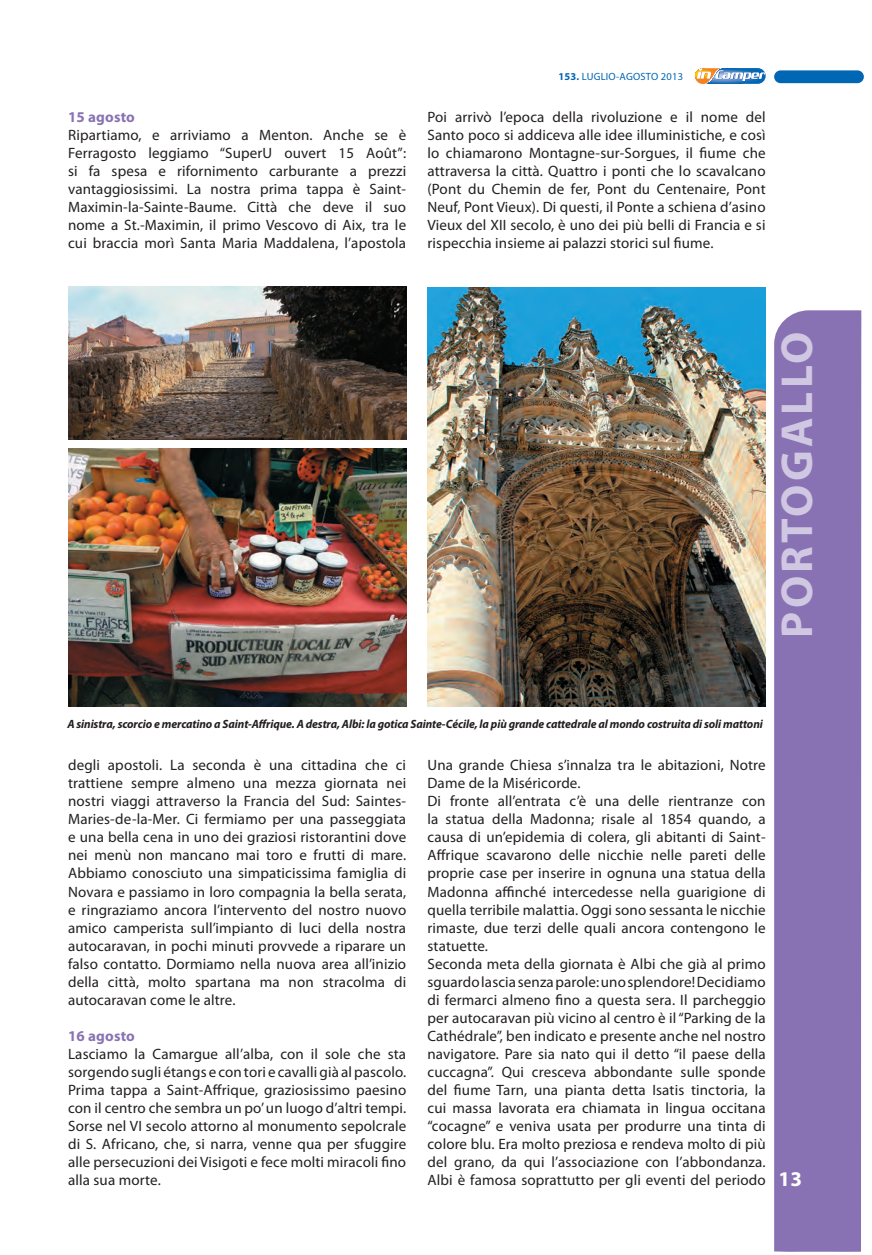
<style>
.page{position:relative;width:872px;height:1255px;background:#fff}
.page>*{position:absolute;margin:0;border:0;box-sizing:border-box;transform-origin:0 0}
.t1{font:700 45px "Myriad Pro";letter-spacing:.07em;color:#d0c7e2}
.t2{font:700 21px "Myriad Pro";color:#fff}
.Normale{font:15px/18px "Myriad Pro";letter-spacing:.01em;color:#231f20;text-align:justify}
.Normale-2{font:700 15px "Myriad Pro";letter-spacing:.01em;color:#8972b3}
.t3{font:italic 700 12px "Myriad Pro";letter-spacing:-.01em;color:#231f20}
.t4{font:10.5px "Myriad Pro";letter-spacing:.02em;color:#0166b3}
.s1{font-weight:700}
</style>
<div class="page">
<svg style="left:695px;top:68px;width:70px;height:16px"></svg>
<div style="left:774px;top:70px;width:90px;height:13px;background:#0166b3;border-radius:6px"></div>
<div style="left:774px;top:310px;width:87px;height:941px;background:#8972b3"></div>
<img style="left:427px;top:288px;width:338px;height:418px">
<img style="left:68px;top:449px;width:338px;height:257px">
<img style="left:68px;top:287px;width:338px;height:152px">
<p class="Normale-2" style="left:68px;top:109px;width:68px">15 agosto</p>
<p class="Normale" style="left:68px;top:126px;width:340px">Ripartiamo, e arriviamo a Menton. Anche se è Ferragosto leggiamo “SuperU ouvert 15 Août”: si fa spesa e rifornimento carburante a prezzi vantaggiosissimi. La nostra prima tappa è Saint-Maximin-la-Sainte-Baume. Città che deve il suo nome a St.-Maximin, il primo Vescovo di Aix, tra le cui braccia morì Santa Maria Maddalena, l’apostola</p>
<p class="t4" style="left:558px;top:71px;width:126px"><span class="s1">153.</span> LUGLIO-AGOSTO 2013</p>
<p class="Normale" style="left:427px;top:108px;width:340px">Poi arrivò l’epoca della rivoluzione e il nome del Santo poco si addiceva alle idee illuministiche, e così lo chiamarono Montagne-sur-Sorgues, il fiume che attraversa la città. Quattro i ponti che lo scavalcano (Pont du Chemin de fer, Pont du Centenaire, Pont Neuf, Pont Vieux). Di questi, il Ponte a schiena d’asino Vieux del XII secolo, è uno dei più belli di Francia e si rispecchia insieme ai palazzi storici sul fiume.</p>
<h1 class="t1" style="left:771px;top:637px;width:307px;rotate:-90deg">PORTOGALLO</h1>
<p class="t3" style="left:67px;top:717px;width:697px">A sinistra, scorcio e mercatino a Saint-Affrique. A destra, Albi: la gotica Sainte-Cécile, la più grande cattedrale al mondo costruita di soli mattoni</p>
<p class="Normale" style="left:68px;top:756px;width:340px">degli apostoli. La seconda è una cittadina che ci trattiene sempre almeno una mezza giornata nei nostri viaggi attraverso la Francia del Sud: Saintes-Maries-de-la-Mer. Ci fermiamo per una passeggiata e una bella cena in uno dei graziosi ristorantini dove nei menù non mancano mai toro e frutti di mare.<br>Abbiamo conosciuto una simpaticissima famiglia di Novara e passiamo in loro compagnia la bella serata, e ringraziamo ancora l’intervento del nostro nuovo amico camperista sull’impianto di luci della nostra autocaravan, in pochi minuti provvede a riparare un falso contatto. Dormiamo nella nuova area all’inizio della città, molto spartana ma non stracolma di autocaravan come le altre.</p>
<p class="Normale-2" style="left:68px;top:1027px;width:68px">16 agosto</p>
<p class="Normale" style="left:68px;top:1044px;width:340px">Lasciamo la Camargue all’alba, con il sole che sta sorgendo sugli étangs e con tori e cavalli già al pascolo.<br>Prima tappa a Saint-Affrique, graziosissimo paesino con il centro che sembra un po’ un luogo d’altri tempi.<br>Sorse nel VI secolo attorno al monumento sepolcrale di S. Africano, che, si narra, venne qua per sfuggire alle persecuzioni dei Visigoti e fece molti miracoli fino alla sua morte.</p>
<p class="Normale" style="left:427px;top:756px;width:339px">Una grande Chiesa s’innalza tra le abitazioni, Notre<br>Dame de la Miséricorde.</p>
<p class="Normale" style="left:427px;top:792px;width:340px">Di fronte all’entrata c’è una delle rientranze con la statua della Madonna; risale al 1854 quando, a causa di un’epidemia di colera, gli abitanti di Saint-Affrique scavarono delle nicchie nelle pareti delle proprie case per inserire in ognuna una statua della Madonna affinché intercedesse nella guarigione di quella terribile malattia. Oggi sono sessanta le nicchie rimaste, due terzi delle quali ancora contengono le statuette.</p>
<p class="Normale" style="left:427px;top:954px;width:340px">Seconda meta della giornata è Albi che già al primo sguardo lascia senza parole: uno splendore! Decidiamo di fermarci almeno fino a questa sera. Il parcheggio per autocaravan più vicino al centro è il “Parking de la Cathédrale”, ben indicato e presente anche nel nostro navigatore. Pare sia nato qui il detto “il paese della cuccagna”. Qui cresceva abbondante sulle sponde del fiume Tarn, una pianta detta Isatis tinctoria, la cui massa lavorata era chiamata in lingua occitana “cocagne” e veniva usata per produrre una tinta di colore blu. Era molto preziosa e rendeva molto di più del grano, da qui l’associazione con l’abbondanza.<br>Albi è famosa soprattutto per gli eventi del periodo</p>
<p class="t2" style="left:782px;top:1165px;width:25px">13</p>
<p class="t2" style="left:778px;top:1166px;width:25px">13</p>
</div>
